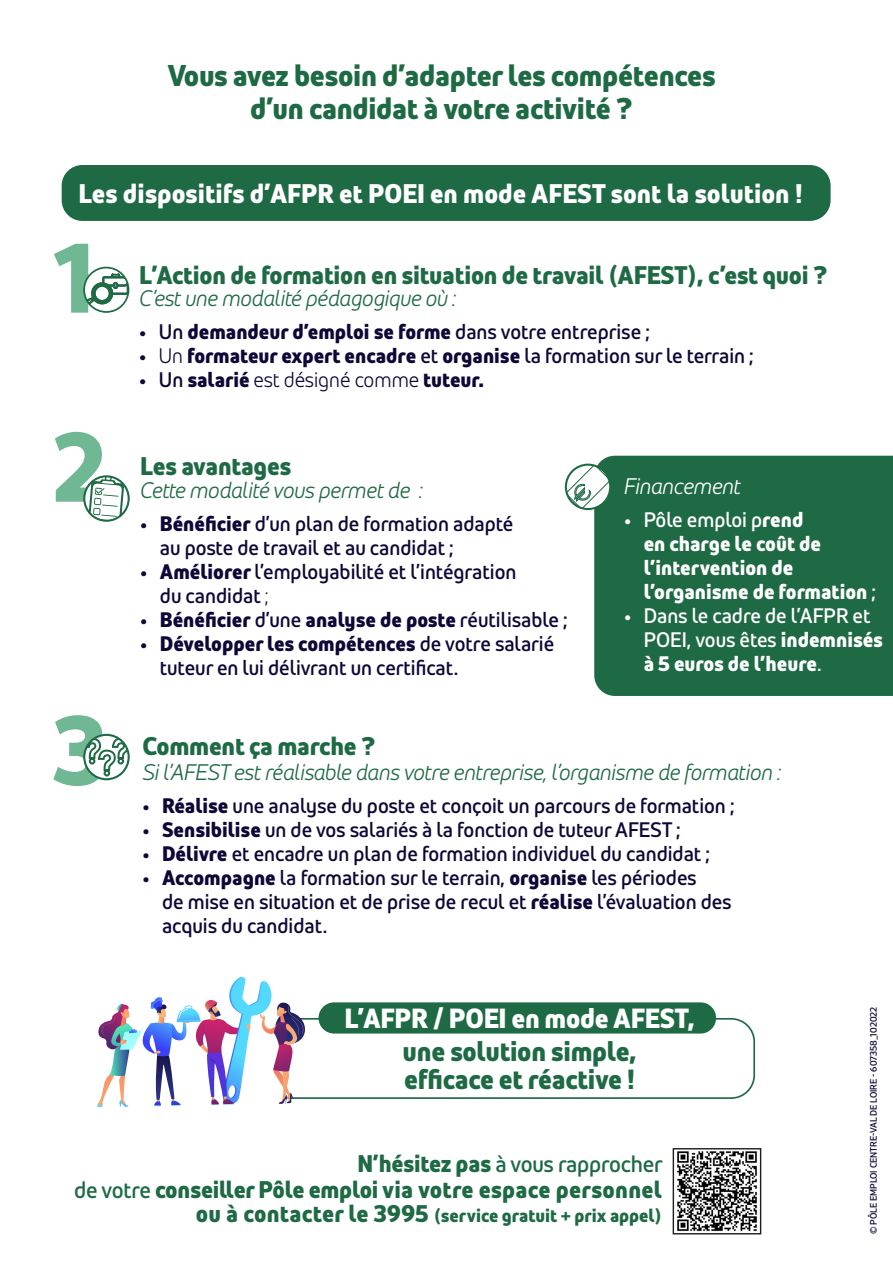
<style>
.page{position:relative;width:893px;height:1263px;background:#fff}
.page>*{position:absolute;margin:0;border:0;box-sizing:border-box;transform-origin:0 0}
.t1{font:700 98.4px "Pole Emploi Pro";color:#70b893}
.t2{font:700 30px/33px "Pole Emploi Pro";letter-spacing:-.01em;color:#1e6a44;text-align:center}
.t3{font:700 27.75px/28.5px "Pole Emploi Pro";letter-spacing:-.01em;color:#1e6a44}
.t4{font:700 27.75px "Pole Emploi Pro";letter-spacing:-.01em;color:#fff}
.t5{font:700 26.85px "Pole Emploi Pro";color:#fff}
.t6{font:700 25.5px "Pole Emploi Pro";letter-spacing:-.01em;color:#1e6a44}
.t7{font:700 24.15px "Pole Emploi Pro";letter-spacing:-.005em;color:#1e6a44}
.t8{font:23.1px "Pole Emploi Pro";letter-spacing:-.01em;color:#1e6a44}
.t9{font:italic 300 22.5px "Pole Emploi Pro";letter-spacing:-.01em;color:#1e6a44}
.t10{font:italic 300 22.5px "Pole Emploi Pro";letter-spacing:-.01em;color:#fff}
.t11{font:21px/24px "Pole Emploi Pro";color:#0e0737}
.t12{font:700 21px "Pole Emploi Pro";color:#0e0737}
.t13{font:700 21px/24px "Pole Emploi Pro";color:#fff}
.t14{font:21px/24px "Pole Emploi Pro";color:#fff}
.t15{font:300 21px "Pole Emploi Pro";color:#0e0737}
.t16{font:700 18.6px "Pole Emploi Pro";color:#1e6a44}
.t17{font:9.45px "Pole Emploi Pro";color:#0e0737}
.s1{font-weight:400}
.s2{font-weight:300}
.s3{font-weight:700}
.s4{font-weight:700;font-size:24.15px}
.s5{font-weight:400;font-size:23.1px}
.s6{font-size:24.15px}
</style>
<div class="page">
<div style="left:594px;top:456px;width:299px;height:240px;background:#1e6a44"></div>
<div style="left:62px;top:165px;width:769px;height:56px;background:#1e6a44;border-radius:21px"></div>
<svg style="left:84px;top:737px;width:45px;height:42px"></svg>
<div style="left:83px;top:734px;width:47px;height:46px;border:2px solid #1e6a44;border-radius:50%"></div>
<svg style="left:84px;top:268px;width:45px;height:44px"></svg>
<svg style="left:84px;top:273px;width:45px;height:34px"></svg>
<div style="left:83px;top:267px;width:46px;height:46px;border:2px solid #1e6a44;border-radius:50%"></div>
<img style="left:677px;top:1151px;width:80px;height:81px">
<div style="left:673px;top:1148px;width:88px;height:86px;border:1px solid #231f20"></div>
<svg style="left:84px;top:476px;width:45px;height:45px"></svg>
<svg style="left:88px;top:478px;width:36px;height:42px"></svg>
<hr style="left:102px;top:504px;width:16px;height:3px;background:#1e6a44">
<div style="left:83px;top:475px;width:47px;height:47px;border:2px solid #1e6a44;border-radius:50%"></div>
<div style="left:318px;top:1002px;width:398px;height:31px;background:#1e6a44;border-radius:16px"></div>
<div style="left:256px;top:1018px;width:499px;height:81px;border:2px solid #1e6a44;border-radius:23px"></div>
<svg style="left:97px;top:977px;width:210px;height:131px"></svg>
<svg style="left:566px;top:465px;width:44px;height:44px"></svg>
<div style="left:565px;top:464px;width:46px;height:46px;border:2px solid #1e6a44;border-radius:50%"></div>
<p class="t2" style="left:167px;top:56px;width:550px">Vous avez besoin d’adapter les compétences d’un candidat à votre activité ?</p>
<p class="t5" style="left:78px;top:173px;width:726px">Les dispositifs d’AFPR et POEI en mode AFEST sont la solution !</p>
<p class="t1" style="left:53px;top:201px;width:44px">1</p>
<p class="t1" style="left:53px;top:390px;width:54px">2</p>
<p class="t1" style="left:53px;top:674px;width:56px">3</p>
<p class="t6" style="left:139px;top:255px;width:690px">L’Action de formation en situation de travail (AFEST), c’est quoi ?</p>
<p class="t9" style="left:139px;top:281px;width:319px">C’est une modalité pédagogique où :</p>
<p class="t12" style="left:139px;top:316px;width:512px"><span class="s1">• Un</span> demandeur d’emploi se forme <span class="s1">dans votre entreprise ;</span></p>
<p class="t12" style="left:139px;top:340px;width:616px"><span class="s1">•</span> <span class="s2">Un</span> formateur expert encadre <span class="s1">et</span> organise <span class="s1">la formation sur le terrain ;</span></p>
<p class="t15" style="left:139px;top:364px;width:346px"><span class="s1">• Un</span> <span class="s3">salarié</span> est désigné comme <span class="s3">tuteur.</span></p>
<p class="t6" style="left:140px;top:446px;width:152px">Les avantages</p>
<p class="t9" style="left:140px;top:473px;width:284px">Cette modalité vous permet de :</p>
<p class="t11" style="left:160px;top:509px;width:355px;text-indent:-20px">• <span class="s3">Bénéficier</span> d’un plan de formation adapté au poste de travail et au candidat ;</p>
<p class="t11" style="left:160px;top:557px;width:358px;text-indent:-20px">• <span class="s3">Améliorer</span> l’employabilité et l’intégration du candidat <span class="s2">;</span></p>
<p class="t12" style="left:140px;top:603px;width:429px"><span class="s1">•</span> Bénéficier <span class="s1">d’une</span> analyse de poste <span class="s1">réutilisable ;</span></p>
<p class="t11" style="left:160px;top:629px;width:396px;text-indent:-20px">• <span class="s3">Développer les compétences</span> de votre salarié tuteur en lui délivrant un certificat.</p>
<p class="t10" style="left:624px;top:469px;width:119px">Financement</p>
<p class="t13" style="left:644px;top:505px;width:234px;text-indent:-20px"><span class="s1">• Pôle emploi p</span>rend<br>en charge le coût de l’intervention de l’organisme de formation <span class="s1">;</span></p>
<p class="t14" style="left:644px;top:601px;width:241px;text-indent:-20px">• Dans le cadre de l’AFPR et<br>POEI, vous êtes <span class="s3">indemnisés à 5 euros de l’heure</span>.</p>
<p class="t6" style="left:142px;top:727px;width:235px">Comment ça marche ?</p>
<p class="t9" style="left:142px;top:755px;width:640px">Si l’AFEST est réalisable dans votre entreprise, l’organisme de formation :</p>
<p class="t11" style="left:142px;top:792px;width:594px">• <span class="s3">Réalise</span> une analyse du poste et conçoit un parcours de formation ;</p>
<p class="t11" style="left:142px;top:816px;width:540px">• <span class="s3">Sensibilise</span> un de vos salariés à la fonction de tuteur AFEST ;</p>
<p class="t11" style="left:142px;top:840px;width:569px">• <span class="s3">Délivre</span> et encadre un plan de formation individuel du candidat ;</p>
<p class="t11" style="left:162px;top:864px;width:571px;text-indent:-20px">• <span class="s3">Accompagne</span> la formation sur le terrain, <span class="s3">organise</span> les périodes<br>de mise en situation et de prise de recul et <span class="s3">réalise</span> l’évaluation des acquis du candidat.</p>
<p class="t4" style="left:344px;top:996px;width:352px">L’AFPR / POEI en mode AFEST,</p>
<p class="t3" style="left:403px;top:1034px;width:236px">une solution simple, efficace et réactive !</p>
<p class="t8" style="left:357px;top:1146px;width:307px"><span class="s4">N’hésitez pas</span> à vous rapprocher</p>
<p class="t7" style="left:74px;top:1170px;width:589px"><span class="s5">de votre</span> conseiller Pôle emploi via votre espace personnel</p>
<p class="t16" style="left:196px;top:1200px;width:468px"><span class="s6">ou à contacter le 3995</span> (service gratuit + prix appel)</p>
<p class="t17" style="left:866px;top:1234px;width:229px;rotate:-90deg">© PÔLE EMPLOI CENTRE-VAL DE LOIRE - 607358_102022</p>
</div>
